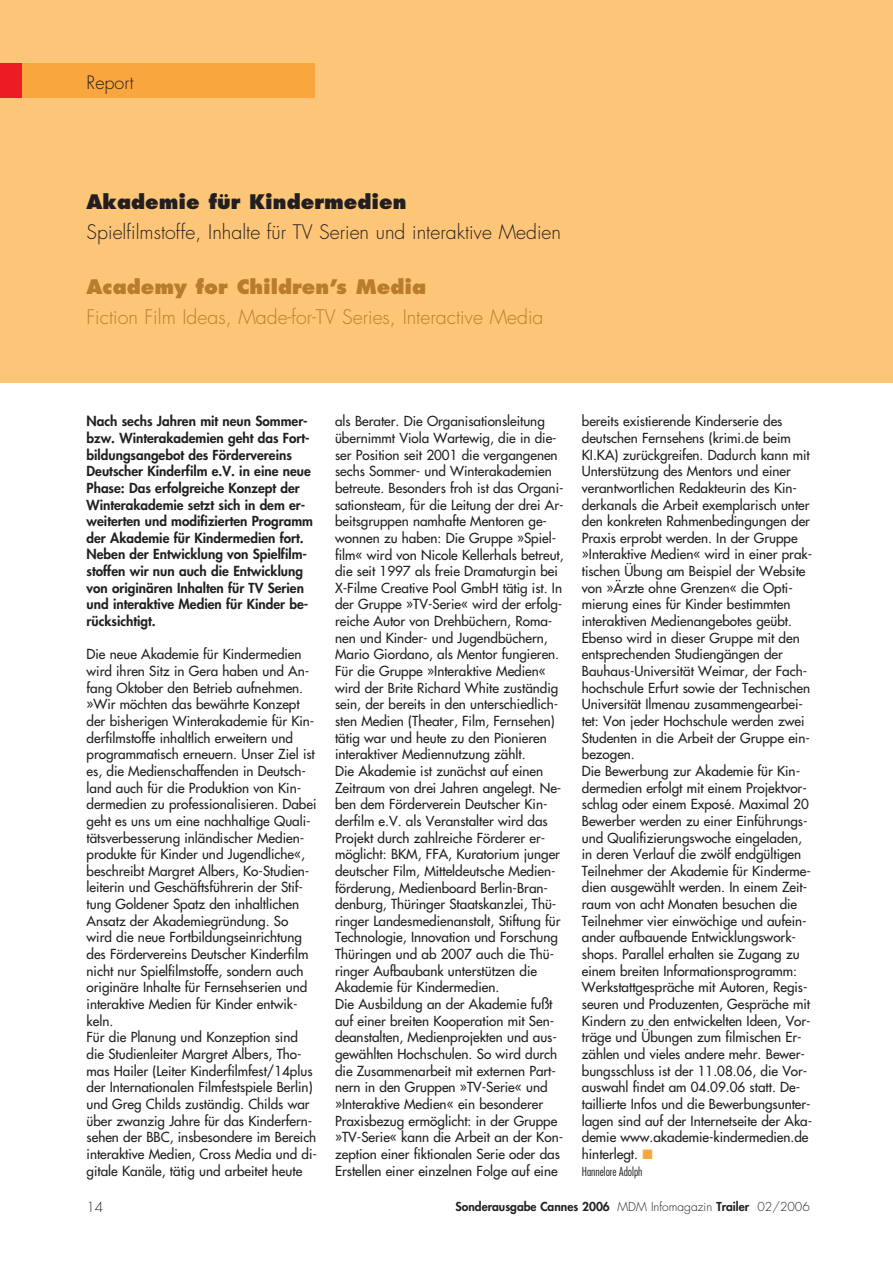
<style>
.page{position:relative;width:893px;height:1263px;background:#fff}
.page>*{position:absolute;margin:0;border:0;box-sizing:border-box;transform-origin:0 0}
.t1{font:300 19.5px "Futura";color:#231f20}
.t2{font:300 19.5px "Futura";color:#b97c2c}
.t3{font:800 19.5px "Futura";color:#b97c2c}
.t4{font:800 19.5px "Futura";color:#231f20}
.t5{font:300 18px "Futura";color:#231f20}
.t6{font:13.5px/16.6px "Futura";color:#231f20}
.t7{font:800 13.5px/16.6px "Futura";color:#231f20}
.t8{font:300 13.5px "Futura";color:#231f20}
.t9{font:800 12px "Futura";color:#231f20}
.t10{font:300 condensed 12px "Futura";color:#231f20}
.s1{color:#faa63f}
.s2{font-weight:300}
</style>
<div class="page">
<div style="left:0;top:0;width:892px;height:383px;background:#fdc578"></div>
<div style="left:0;top:64px;width:315px;height:34px;background:#faa63f"></div>
<div style="left:0;top:64px;width:21px;height:34px;background:#ed1c24"></div>
<h2 class="t5" style="left:87px;top:74px;width:48px">Report</h2>
<h1 class="t4" style="left:87px;top:193px;width:321px">Akademie für Kindermedien</h1>
<h1 class="t1" style="left:87px;top:223px;width:476px">Spielfilmstoffe, Inhalte für TV Serien und interaktive Medien</h1>
<h1 class="t3" style="left:87px;top:278px;width:341px">Academy for Children’s Media</h1>
<h1 class="t2" style="left:87px;top:308px;width:458px">Fiction Film Ideas, Made-for-TV Series, Interactive Media</h1>
<p class="t7" style="left:87px;top:414px;width:228px">Nach sechs Jahren mit neun Sommer&shy;bzw. Winterakademien geht das Fort&shy;bildungsangebot des Fördervereins Deutscher Kinderfilm e.V. in eine neue Phase: Das erfolgreiche Konzept der Winterakademie setzt sich in dem er&shy;weiterten und modifizierten Programm der Akademie für Kindermedien fort.<br>Neben der Entwicklung von Spielfilm&shy;stoffen wir nun auch die Entwicklung von originären Inhalten für TV Serien und interaktive Medien für Kinder be&shy;rücksichtigt.</p>
<p class="t6" style="left:87px;top:647px;width:232px">Die neue Akademie für Kindermedien wird ihren Sitz in Gera haben und An&shy;fang Oktober den Betrieb aufnehmen. »Wir möchten das bewährte Konzept der bisherigen Winterakademie für Kin&shy;derfilmstoffe inhaltlich erweitern und programmatisch erneuern. Unser Ziel ist es, die Medienschaffenden in Deutsch&shy;land auch für die Produktion von Kin&shy;dermedien zu professionalisieren. Dabei geht es uns um eine nachhaltige Quali&shy;tätsverbesserung inländischer Medien&shy;produkte für Kinder und Jugendliche«, beschreibt Margret Albers, Ko-Studien&shy;leiterin und Geschäftsführerin der Stif&shy;tung Goldener Spatz den inhaltlichen Ansatz der Akademiegründung. So wird die neue Fortbildungseinrichtung des Fördervereins Deutscher Kinderfilm nicht nur Spielfilmstoffe, sondern auch originäre Inhalte für Fernsehserien und interaktive Medien für Kinder entwik&shy;keln.<br>Für die Planung und Konzeption sind die Studienleiter Margret Albers, Tho&shy;mas Hailer (Leiter Kinderfilmfest/14plus der Internationalen Filmfestspiele Berlin) und Greg Childs zuständig. Childs war über zwanzig Jahre für das Kinderfern&shy;sehen der BBC, insbesondere im Bereich interaktive Medien, Cross Media und di&shy;gitale Kanäle, tätig und arbeitet heute</p>
<p class="t6" style="left:335px;top:414px;width:230px">als Berater. Die Organisationsleitung übernimmt Viola Wartewig, die in die&shy;ser Position seit 2001 die vergangenen sechs Sommer- und Winterakademien betreute. Besonders froh ist das Organi&shy;sationsteam, für die Leitung der drei Ar&shy;beitsgruppen namhafte Mentoren ge&shy;wonnen zu haben: Die Gruppe »Spiel&shy;film« wird von Nicole Kellerhals betreut, die seit 1997 als freie Dramaturgin bei X-Filme Creative Pool GmbH tätig ist. In der Gruppe »TV-Serie« wird der erfolg&shy;reiche Autor von Drehbüchern, Roma&shy;nen und Kinder- und Jugendbüchern, Mario Giordano, als Mentor fungieren.<br>Für die Gruppe »Interaktive Medien« wird der Brite Richard White zuständig sein, der bereits in den unterschiedlich&shy;sten Medien (Theater, Film, Fernsehen) tätig war und heute zu den Pionieren interaktiver Mediennutzung zählt.<br>Die Akademie ist zunächst auf einen Zeitraum von drei Jahren angelegt. Ne&shy;ben dem Förderverein Deutscher Kin&shy;derfilm e.V. als Veranstalter wird das Projekt durch zahlreiche Förderer er&shy;möglicht: BKM, FFA, Kuratorium junger deutscher Film, Mitteldeutsche Medien&shy;förderung, Medienboard Berlin-Bran&shy;denburg, Thüringer Staatskanzlei, Thü&shy;ringer Landesmedienanstalt, Stiftung für Technologie, Innovation und Forschung Thüringen und ab 2007 auch die Thü&shy;ringer Aufbaubank unterstützen die Akademie für Kindermedien.<br>Die Ausbildung an der Akademie fußt auf einer breiten Kooperation mit Sen&shy;deanstalten, Medienprojekten und aus&shy;gewählten Hochschulen. So wird durch die Zusammenarbeit mit externen Part&shy;nern in den Gruppen »TV-Serie« und »Interaktive Medien« ein besonderer Praxisbezug ermöglicht: in der Gruppe »TV-Serie« kann die Arbeit an der Kon&shy;zeption einer fiktionalen Serie oder das Erstellen einer einzelnen Folge auf eine</p>
<p class="t6" style="left:582px;top:414px;width:232px">bereits existierende Kinderserie des deutschen Fernsehens (krimi.de beim KI.KA) zurückgreifen. Dadurch kann mit Unterstützung des Mentors und einer verantwortlichen Redakteurin des Kin&shy;derkanals die Arbeit exemplarisch unter den konkreten Rahmenbedingungen der Praxis erprobt werden. In der Gruppe »Interaktive Medien« wird in einer prak&shy;tischen Übung am Beispiel der Website von »Ärzte ohne Grenzen« die Opti&shy;mierung eines für Kinder bestimmten interaktiven Medienangebotes geübt.<br>Ebenso wird in dieser Gruppe mit den entsprechenden Studiengängen der Bauhaus-Universität Weimar, der Fach&shy;hochschule Erfurt sowie der Technischen Universität Ilmenau zusammengearbei&shy;tet: Von jeder Hochschule werden zwei Studenten in die Arbeit der Gruppe ein&shy;bezogen.<br>Die Bewerbung zur Akademie für Kin&shy;dermedien erfolgt mit einem Projektvor&shy;schlag oder einem Exposé. Maximal 20<br>Bewerber werden zu einer Einführungs&shy;und Qualifizierungswoche eingeladen, in deren Verlauf die zwölf endgültigen Teilnehmer der Akademie für Kinderme&shy;dien ausgewählt werden. In einem Zeit&shy;raum von acht Monaten besuchen die Teilnehmer vier einwöchige und aufein&shy;ander aufbauende Entwicklungswork&shy;shops. Parallel erhalten sie Zugang zu einem breiten Informationsprogramm:<br>Werkstattgespräche mit Autoren, Regis&shy;seuren und Produzenten, Gespräche mit Kindern zu den entwickelten Ideen, Vor&shy;träge und Übungen zum filmischen Er&shy;zählen und vieles andere mehr. Bewer&shy;bungsschluss ist der 11.08.06, die Vor&shy;auswahl findet am 04.09.06 statt. De&shy;taillierte Infos und die Bewerbungsunter&shy;lagen sind auf der Internetseite der Aka&shy;demie www.akademie-kindermedien.de hinterlegt. <span class="s1">■</span></p>
<p class="t10" style="left:582px;top:1166px;width:62px">Hannelore Adolph</p>
<p class="t8" style="left:87px;top:1201px;width:18px">14</p>
<p class="t9" style="left:455px;top:1201px;width:356px">Sonderausgabe Cannes 2006 <span class="s2">MDM Infomagazin</span> Trailer <span class="s2">02/2006</span></p>
</div>
